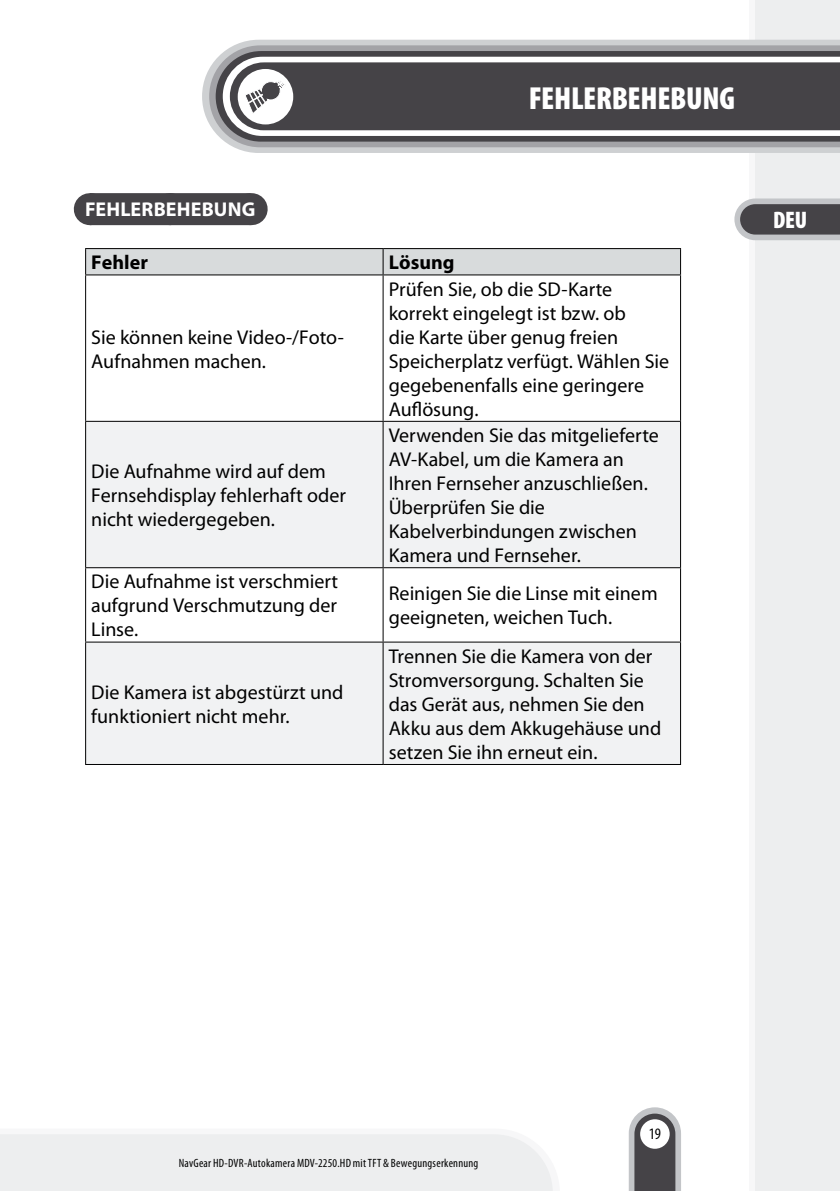
<style>
.page{position:relative;width:840px;height:1191px;background:#fff}
.page>*{position:absolute;margin:0;border:0;box-sizing:border-box;transform-origin:0 0}
.t1{font:900 condensed 32px "Myriad Pro";color:#fff}
.t2{font:900 condensed 24px "Myriad Pro";color:#fff}
.t3{font:20px/24px "Myriad Pro";color:#000}
.t4{font:700 20px "Myriad Pro";color:#fff}
.t5{font:700 20px "Myriad Pro";letter-spacing:.005em;color:#000}
.t6{font:condensed 16px "Myriad Pro";color:#000}
.t7{font:condensed 12px "Myriad Pro";letter-spacing:.02em;color:#000}
</style>
<div class="page">
<div style="left:754px;top:0;width:85px;height:1191px;background:#edeeef"></div>
<div style="left:748px;top:0;width:6px;height:1191px;background:#f7f7f8"></div>
<svg style="left:628px;top:1107px;width:52px;height:84px"></svg>
<svg style="left:202px;top:40px;width:637px;height:113px;background:#d2d4d6"></svg>
<svg style="left:209px;top:45px;width:630px;height:102px;background:#ababae"></svg>
<svg style="left:215px;top:51px;width:624px;height:91px;background:#575559"></svg>
<svg style="left:223px;top:57px;width:616px;height:79px"></svg>
<div style="left:230px;top:62px;width:609px;height:68px;background:#454347"></div>
<div style="left:237px;top:69px;width:56px;height:55px;background:#fff;border-radius:50%"></div>
<svg style="left:246px;top:81px;width:39px;height:32px"></svg>
<div style="left:0;top:1134px;width:553px;height:57px;background:#edeeef"></div>
<svg style="left:734px;top:198px;width:105px;height:42px;background:#737275"></svg>
<div style="left:90px;top:193px;width:160px;height:32px;background:#454347"></div>
<svg style="left:173px;top:193px;width:37px;height:1px"></svg>
<hr style="left:250px;top:193px;width:1px;height:32px;background:#454347">
<svg style="left:86px;top:275px;width:593px;height:146px"></svg>
<svg style="left:86px;top:422px;width:593px;height:342px;fill:#f1f2f3"></svg>
<hr style="left:382px;top:275px;width:1px;height:146px;background:#000">
<hr style="left:85px;top:421px;width:298px;height:1px;background:#000">
<hr style="left:383px;top:421px;width:297px;height:1px;background:#000">
<hr style="left:382px;top:422px;width:1px;height:145px;background:#000">
<hr style="left:85px;top:567px;width:298px;height:1px;background:#000">
<hr style="left:383px;top:567px;width:297px;height:1px;background:#000">
<hr style="left:382px;top:568px;width:1px;height:73px;background:#000">
<hr style="left:85px;top:641px;width:298px;height:1px;background:#000">
<hr style="left:383px;top:641px;width:297px;height:1px;background:#000">
<hr style="left:382px;top:642px;width:1px;height:122px;background:#000">
<hr style="left:85px;top:248px;width:298px;height:1px;background:#000">
<hr style="left:383px;top:248px;width:297px;height:1px;background:#000">
<svg style="left:85px;top:249px;width:595px;height:26px;background:#d1d4d5"></svg>
<hr style="left:85px;top:275px;width:1px;height:146px;background:#000">
<hr style="left:679px;top:275px;width:1px;height:146px;background:#000">
<hr style="left:85px;top:422px;width:1px;height:145px;background:#000">
<hr style="left:679px;top:422px;width:1px;height:145px;background:#000">
<hr style="left:85px;top:568px;width:1px;height:73px;background:#000">
<hr style="left:679px;top:568px;width:1px;height:73px;background:#000">
<hr style="left:85px;top:642px;width:1px;height:122px;background:#000">
<hr style="left:679px;top:642px;width:1px;height:122px;background:#000">
<hr style="left:85px;top:764px;width:298px;height:1px;background:#000">
<hr style="left:383px;top:764px;width:297px;height:1px;background:#000">
<p class="t4" style="left:85px;top:196px;width:171px">FEHLERBEHEBUNG</p>
<p class="t5" style="left:91px;top:249px;width:58px">FEHLER</p>
<p class="t5" style="left:388px;top:249px;width:67px">LÖSUNG</p>
<h1 class="t1" style="left:528px;top:80px;width:70px">FEHLERBEHEBU</h1>
<h1 class="t1" style="left:702px;top:80px;width:34px">NG</h1>
<p class="t3" style="left:91px;top:324px;width:254px">Sie können keine Video-/Foto-<br>Aufnahmen machen.</p>
<p class="t3" style="left:91px;top:459px;width:256px">Die Aufnahme wird auf dem<br>Fernsehdisplay fehlerhaft oder nicht wiedergegeben.</p>
<p class="t3" style="left:91px;top:569px;width:248px;text-align:justify">Die Aufnahme ist verschmiert aufgrund Verschmutzung der Linse.</p>
<p class="t3" style="left:91px;top:680px;width:254px">Die Kamera ist abgestürzt und funktioniert nicht mehr.</p>
<p class="t3" style="left:388px;top:276px;width:282px">Prüfen Sie, ob die SD-Karte korrekt eingelegt ist bzw. ob<br>die Karte über genug freien<br>Speicherplatz verfügt. Wählen Sie gegebenenfalls eine geringere<br>Auflösung.</p>
<p class="t3" style="left:388px;top:423px;width:271px">Verwenden Sie das mitgelieferte<br>AV-Kabel, um die Kamera an<br>Ihren Fernseher anzuschließen.<br>Überprüfen Sie die<br>Kabelverbindungen zwischen<br>Kamera und Fernseher.</p>
<p class="t3" style="left:388px;top:581px;width:270px">Reinigen Sie die Linse mit einem geeigneten, weichen Tuch.</p>
<p class="t3" style="left:388px;top:644px;width:274px">Trennen Sie die Kamera von der<br>Stromversorgung. Schalten Sie das Gerät aus, nehmen Sie den<br>Akku aus dem Akkugehäuse und setzen Sie ihn erneut ein.</p>
<p class="t2" style="left:772px;top:207px;width:36px">DEU</p>
<p class="t7" style="left:179px;top:1155px;width:301px">NavGear HD-DVR-Autokamera MDV-2250.HD mit TFT &amp; Bewegungserkennung</p>
<p class="t6" style="left:648px;top:1123px;width:13px">19</p>
</div>
